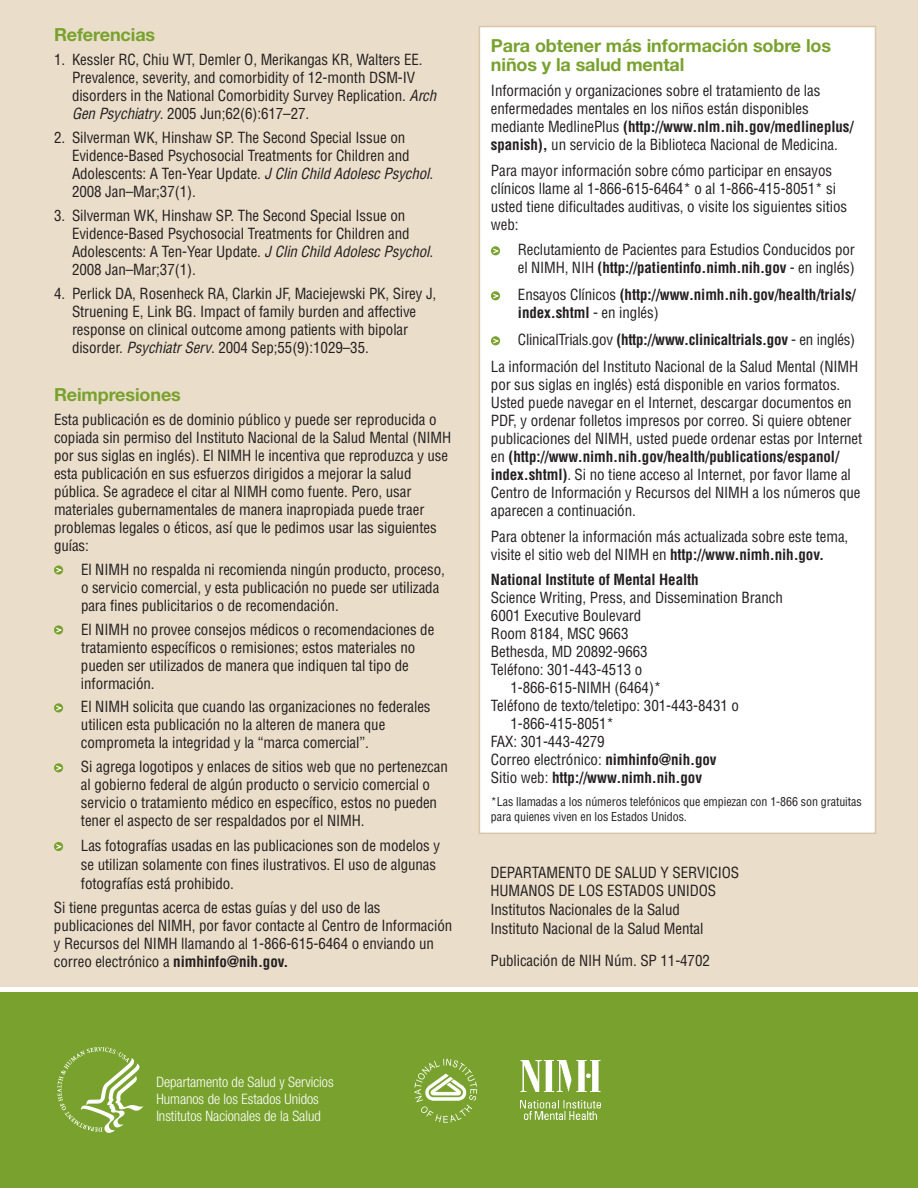
<style>
.page{position:relative;width:918px;height:1188px;background:#fff}
.page>*{position:absolute;margin:0;border:0;box-sizing:border-box;transform-origin:0 0}
.t1{font:700 18px/18.8px "Helvetica Neue";letter-spacing:-.005em;color:#78a22d}
.t2{font:condensed 15px/18px "Helvetica";letter-spacing:-.005em;color:#231f20}
.t3{font:700 condensed 15px/18px "Helvetica";letter-spacing:-.005em;color:#231f20}
.t4{font:300 condensed 14.4px/17.2px "Helvetica Neue";color:#fff}
.t5{font:condensed 12px/15px "Helvetica";letter-spacing:-.005em;color:#231f20}
.s1{font-style:italic}
.s2{font-weight:700}
.s3{font-weight:400}
</style>
<div class="page">
<div style="left:0;top:0;width:918px;height:987px;background:#eaddc9"></div>
<div style="left:479px;top:27px;width:397px;height:806px;background:#fff"></div>
<svg style="left:54px;top:565px;width:9px;height:10px"></svg>
<svg style="left:55px;top:567px;width:9px;height:7px"></svg>
<svg style="left:54px;top:625px;width:9px;height:10px"></svg>
<svg style="left:55px;top:627px;width:9px;height:7px"></svg>
<svg style="left:54px;top:703px;width:9px;height:9px"></svg>
<svg style="left:55px;top:705px;width:9px;height:7px"></svg>
<svg style="left:54px;top:763px;width:9px;height:9px"></svg>
<svg style="left:55px;top:764px;width:9px;height:7px"></svg>
<svg style="left:54px;top:842px;width:9px;height:9px"></svg>
<svg style="left:55px;top:843px;width:9px;height:7px"></svg>
<svg style="left:491px;top:246px;width:9px;height:9px"></svg>
<svg style="left:492px;top:247px;width:9px;height:7px"></svg>
<svg style="left:491px;top:291px;width:9px;height:9px"></svg>
<svg style="left:492px;top:292px;width:9px;height:7px"></svg>
<svg style="left:491px;top:336px;width:9px;height:9px"></svg>
<svg style="left:492px;top:337px;width:9px;height:7px"></svg>
<div style="left:479px;top:26px;width:397px;height:808px;border:2px solid #dcc6a9"></div>
<div style="left:0;top:993px;width:918px;height:195px;background:#78a22d"></div>
<svg style="left:57px;top:1047px;width:86px;height:86px"></svg>
<svg style="left:414px;top:1059px;width:63px;height:64px"></svg>
<img style="left:520px;top:1061px;width:80px;height:59px">
<h2 class="t1" style="left:54px;top:27px;width:103px">Referencias</h2>
<p class="t2" style="left:72px;top:52px;width:366px;text-indent:-18px">1. Kessler RC, Chiu WT, Demler O, Merikangas KR, Walters EE.<br>Prevalence, severity, and comorbidity of 12-month DSM-IV disorders in the National Comorbidity Survey Replication. <span class="s1">Arch Gen Psychiatry</span>. 2005 Jun;62(6):617–27.</p>
<p class="t2" style="left:72px;top:130px;width:363px;text-indent:-18px">2. Silverman WK, Hinshaw SP. The Second Special Issue on Evidence-Based Psychosocial Treatments for Children and Adolescents: A Ten-Year Update. <span class="s1">J Clin Child Adolesc Psychol</span>.<br>2008 Jan–Mar;37(1).</p>
<p class="t2" style="left:72px;top:208px;width:363px;text-indent:-18px">3. Silverman WK, Hinshaw SP. The Second Special Issue on Evidence-Based Psychosocial Treatments for Children and Adolescents: A Ten-Year Update. <span class="s1">J Clin Child Adolesc Psychol</span>.<br>2008 Jan–Mar;37(1).</p>
<p class="t2" style="left:72px;top:286px;width:366px;text-indent:-18px">4. Perlick DA, Rosenheck RA, Clarkin JF, Maciejewski PK, Sirey J, Struening E, Link BG. Impact of family burden and affective response on clinical outcome among patients with bipolar disorder. <span class="s1">Psychiatr Serv</span>. 2004 Sep;55(9):1029–35.</p>
<h2 class="t1" style="left:54px;top:387px;width:128px">Reimpresiones</h2>
<p class="t2" style="left:54px;top:411px;width:399px">Esta publicación es de dominio público y puede ser reproducida o copiada sin permiso del Instituto Nacional de la Salud Mental (NIMH por sus siglas en inglés). El NIMH le incentiva que reproduzca y use esta publicación en sus esfuerzos dirigidos a mejorar la salud pública. Se agradece el citar al NIMH como fuente. Pero, usar materiales gubernamentales de manera inapropiada puede traer problemas legales o éticos, así que le pedimos usar las siguientes guías:</p>
<p class="t2" style="left:81px;top:561px;width:365px">El NIMH no respalda ni recomienda ningún producto, proceso, o servicio comercial, y esta publicación no puede ser utilizada para fines publicitarios o de recomendación.</p>
<p class="t2" style="left:81px;top:621px;width:355px">El NIMH no provee consejos médicos o recomendaciones de tratamiento específicos o remisiones; estos materiales no pueden ser utilizados de manera que indiquen tal tipo de información.</p>
<p class="t2" style="left:81px;top:699px;width:351px">El NIMH solicita que cuando las organizaciones no federales utilicen esta publicación no la alteren de manera que comprometa la integridad y la “marca comercial”.</p>
<p class="t2" style="left:81px;top:759px;width:368px">Si agrega logotipos y enlaces de sitios web que no pertenezcan al gobierno federal de algún producto o servicio comercial o servicio o tratamiento médico en específico, estos no pueden tener el aspecto de ser respaldados por el NIMH.</p>
<p class="t2" style="left:81px;top:838px;width:361px;line-height:18.8px">Las fotografías usadas en las publicaciones son de modelos y se utilizan solamente con fines ilustrativos. El uso de algunas fotografías está prohibido.</p>
<p class="t2" style="left:54px;top:899px;width:400px">Si tiene preguntas acerca de estas guías y del uso de las publicaciones del NIMH, por favor contacte al Centro de Información y Recursos del NIMH llamando al 1-866-615-6464 o enviando un correo electrónico a <span class="s2">nimhinfo@nih.gov.</span></p>
<h2 class="t1" style="left:491px;top:38px;width:342px">Para obtener más información sobre los niños y la salud mental</h2>
<p class="t2" style="left:491px;top:83px;width:364px">Información y organizaciones sobre el tratamiento de las enfermedades mentales en los niños están disponibles mediante MedlinePlus <span class="s2">(http://www.nlm.nih.gov/medlineplus/ spanish),</span> un servicio de la Biblioteca Nacional de Medicina.</p>
<p class="t2" style="left:491px;top:163px;width:358px">Para mayor información sobre cómo participar en ensayos clínicos llame al 1-866-615-6464* o al 1-866-415-8051* si usted tiene dificultades auditivas, o visite los siguientes sitios web:</p>
<p class="t2" style="left:518px;top:242px;width:338px">Reclutamiento de Pacientes para Estudios Conducidos por el NIMH, NIH <span class="s2">(http://patientinfo.nimh.nih.gov</span> - en inglés)</p>
<p class="t3" style="left:518px;top:287px;width:339px"><span class="s3">Ensayos Clínicos</span> (http://www.nimh.nih.gov/health/trials/ index.shtml <span class="s3">- en inglés)</span></p>
<p class="t3" style="left:518px;top:332px;width:339px"><span class="s3">ClinicalTrials.gov</span> (http://www.clinicaltrials.gov <span class="s3">- en inglés)</span></p>
<p class="t2" style="left:491px;top:359px;width:373px">La información del Instituto Nacional de la Salud Mental (NIMH por sus siglas en inglés) está disponible en varios formatos.<br>Usted puede navegar en el Internet, descargar documentos en PDF, y ordenar folletos impresos por correo. Si quiere obtener publicaciones del NIMH, usted puede ordenar estas por Internet en <span class="s2">(http://www.nimh.nih.gov/health/publications/espanol/ index.shtml)</span>. Si no tiene acceso al Internet, por favor llame al Centro de Información y Recursos del NIMH a los números que aparecen a continuación.</p>
<p class="t2" style="left:491px;top:529px;width:359px">Para obtener la información más actualizada sobre este tema, visite el sitio web del NIMH en <span class="s2">http://www.nimh.nih.gov.</span></p>
<h3 class="t3" style="left:491px;top:572px;width:209px">National Institute of Mental Health</h3>
<p class="t2" style="left:491px;top:590px;width:293px">Science Writing, Press, and Dissemination Branch</p>
<p class="t2" style="left:491px;top:608px;width:152px">6001 Executive Boulevard</p>
<p class="t2" style="left:491px;top:626px;width:139px">Room 8184, MSC 9663</p>
<p class="t2" style="left:491px;top:644px;width:158px">Bethesda, MD 20892-9663</p>
<p class="t2" style="left:491px;top:662px;width:153px">Teléfono: 301-443-4513 o</p>
<p class="t2" style="left:510px;top:680px;width:153px">1-866-615-NIMH (6464)*</p>
<p class="t2" style="left:491px;top:698px;width:250px">Teléfono de texto/teletipo: 301-443-8431 o</p>
<p class="t2" style="left:510px;top:716px;width:105px">1-866-415-8051*</p>
<p class="t2" style="left:491px;top:734px;width:115px">FAX: 301-443-4279</p>
<p class="t2" style="left:491px;top:752px;width:227px">Correo electrónico: <span class="s2">nimhinfo@nih.gov</span></p>
<p class="t3" style="left:491px;top:770px;width:213px"><span class="s3">Sitio web:</span> http://www.nimh.nih.gov</p>
<p class="t5" style="left:491px;top:795px;width:372px">*Las llamadas a los números telefónicos que empiezan con 1-866 son gratuitas para quienes viven en los Estados Unidos.</p>
<p class="t2" style="left:490px;top:864px;width:250px;line-height:18.8px">DEPARTAMENTO DE SALUD Y SERVICIOS HUMANOS DE LOS ESTADOS UNIDOS Institutos Nacionales de la Salud<br>Instituto Nacional de la Salud Mental</p>
<p class="t2" style="left:490px;top:953px;width:221px">Publicación de NIH Núm. SP 11-4702</p>
<p class="t4" style="left:156px;top:1074px;width:179px">Departamento de Salud y Servicios<br>Humanos de los Estados Unidos<br>Institutos Nacionales de la Salud</p>
</div>
